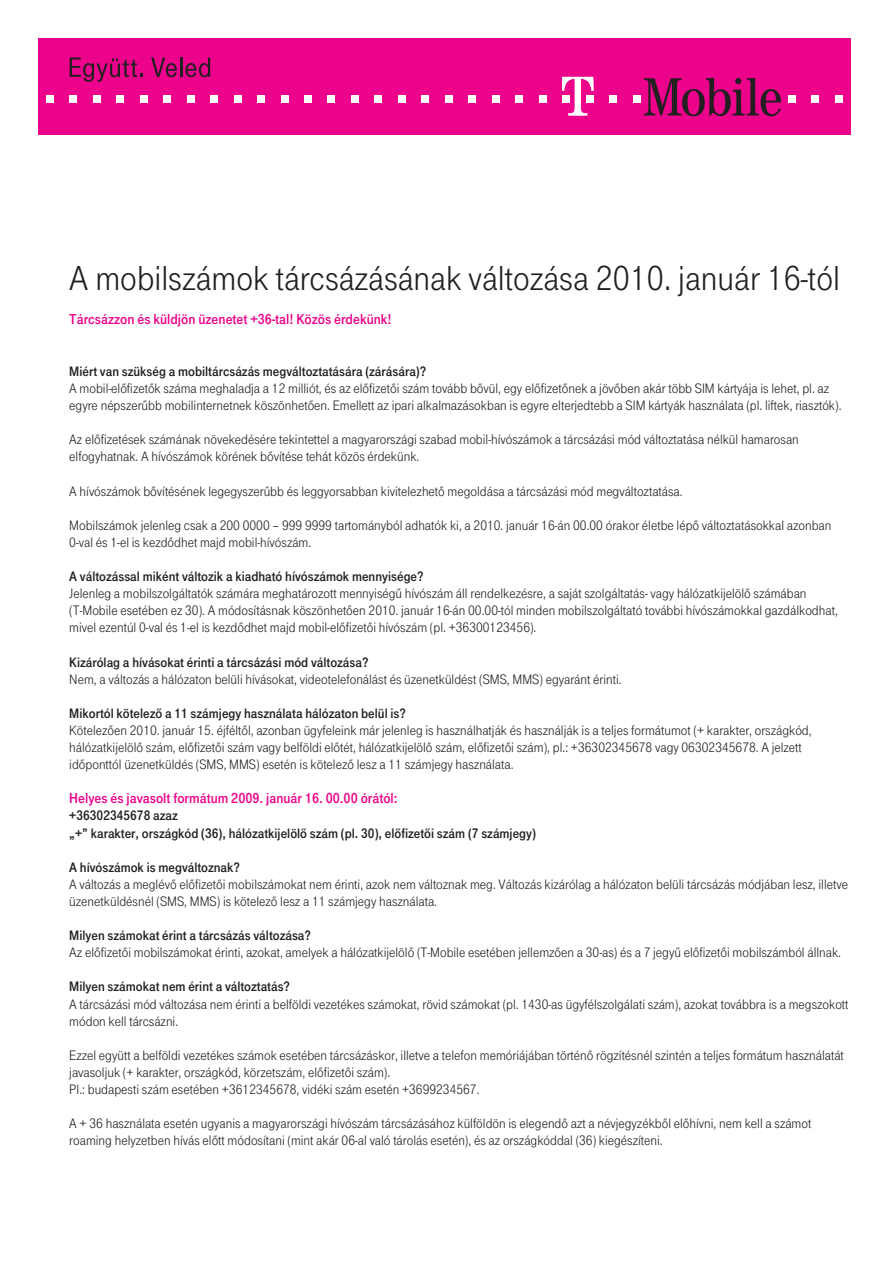
<style>
.page{position:relative;width:893px;height:1263px;background:#fff}
.page>*{position:absolute;margin:0;border:0;box-sizing:border-box;transform-origin:0 0}
.t1{font:36px "Tele Grotesk Norm";color:#231f20}
.t2{font:15px "Tele Grotesk Fett";color:#ed028c}
.t3{font:14.25px/17.1px "Tele Grotesk Norm";color:#231f20}
.t4{font:14.25px/17.1px "Tele Grotesk Fett";color:#231f20}
</style>
<div class="page">
<div style="left:38px;top:38px;width:812px;height:97px;background:#ed028c"></div>
<svg style="left:644px;top:78px;width:137px;height:38px"></svg>
<div style="left:46px;top:95px;width:8px;height:7px;background:#fff"></div>
<div style="left:70px;top:95px;width:7px;height:7px;background:#fff"></div>
<div style="left:93px;top:95px;width:8px;height:7px;background:#fff"></div>
<div style="left:116px;top:95px;width:8px;height:7px;background:#fff"></div>
<div style="left:140px;top:95px;width:8px;height:7px;background:#fff"></div>
<div style="left:163px;top:95px;width:8px;height:7px;background:#fff"></div>
<div style="left:187px;top:95px;width:8px;height:7px;background:#fff"></div>
<div style="left:210px;top:95px;width:8px;height:7px;background:#fff"></div>
<div style="left:234px;top:95px;width:8px;height:7px;background:#fff"></div>
<div style="left:257px;top:95px;width:8px;height:7px;background:#fff"></div>
<div style="left:281px;top:95px;width:7px;height:7px;background:#fff"></div>
<div style="left:304px;top:95px;width:8px;height:7px;background:#fff"></div>
<div style="left:328px;top:95px;width:7px;height:7px;background:#fff"></div>
<div style="left:351px;top:95px;width:8px;height:7px;background:#fff"></div>
<div style="left:374px;top:95px;width:8px;height:7px;background:#fff"></div>
<div style="left:398px;top:95px;width:8px;height:7px;background:#fff"></div>
<div style="left:421px;top:95px;width:8px;height:7px;background:#fff"></div>
<div style="left:445px;top:95px;width:8px;height:7px;background:#fff"></div>
<div style="left:468px;top:95px;width:8px;height:7px;background:#fff"></div>
<div style="left:492px;top:95px;width:8px;height:7px;background:#fff"></div>
<div style="left:515px;top:95px;width:8px;height:7px;background:#fff"></div>
<div style="left:539px;top:95px;width:7px;height:7px;background:#fff"></div>
<div style="left:609px;top:95px;width:8px;height:7px;background:#fff"></div>
<div style="left:633px;top:95px;width:8px;height:7px;background:#fff"></div>
<div style="left:788px;top:95px;width:8px;height:7px;background:#fff"></div>
<div style="left:811px;top:95px;width:8px;height:7px;background:#fff"></div>
<div style="left:835px;top:95px;width:8px;height:7px;background:#fff"></div>
<svg style="left:70px;top:57px;width:73px;height:25px"></svg>
<svg style="left:151px;top:57px;width:26px;height:20px"></svg>
<hr style="left:180px;top:57px;width:2px;height:20px;background:#231f20">
<svg style="left:185px;top:57px;width:25px;height:20px"></svg>
<svg style="left:562px;top:77px;width:32px;height:39px"></svg>
<h1 class="t1" style="left:69px;top:258px;width:772px">A mobilszámok tárcsázásának változása 2010. január 16-tól</h1>
<p class="t2" style="left:69px;top:311px;width:324px">Tárcsázzon és küldjön üzenetet +36-tal! Közös érdekünk!</p>
<p class="t4" style="left:69px;top:363px;width:358px">Miért van szükség a mobiltárcsázás megváltoztatására (zárására)?</p>
<p class="t3" style="left:69px;top:380px;width:774px">A mobil-elôfizetôk száma meghaladja a 12 milliót, és az elôfizetôi szám tovább bôvül, egy elôfizetônek a jövôben akár több SIM kártyája is lehet, pl. az egyre népszerûbb mobilinternetnek köszönhetôen. Emellett az ipari alkalmazásokban is egyre elterjedtebb a SIM kártyák használata (pl. liftek, riasztók).</p>
<p class="t3" style="left:69px;top:431px;width:731px">Az elôfizetések számának növekedésére tekintettel a magyarországi szabad mobil-hívószámok a tárcsázási mód változtatása nélkül hamarosan elfogyhatnak. A hívószámok körének bôvítése tehát közös érdekünk.</p>
<p class="t3" style="left:69px;top:482px;width:615px">A hívószámok bôvítésének legegyszerûbb és leggyorsabban kivitelezhetô megoldása a tárcsázási mód megváltoztatása.</p>
<p class="t3" style="left:69px;top:517px;width:764px">Mobilszámok jelenleg csak a 200 0000 – 999 9999 tartományból adhatók ki, a 2010. január 16-án 00.00 órakor életbe lépô változtatásokkal azonban<br>0-val és 1-el is kezdôdhet majd mobil-hívószám.</p>
<p class="t4" style="left:69px;top:568px;width:356px">A változással miként változik a kiadható hívószámok mennyisége?</p>
<p class="t3" style="left:69px;top:585px;width:770px">Jelenleg a mobilszolgáltatók számára meghatározott mennyiségû hívószám áll rendelkezésre, a saját szolgáltatás- vagy hálózatkijelölô számában (T-Mobile esetében ez 30). A módosításnak köszönhetôen 2010. január 16-án 00.00-tól minden mobilszolgáltató további hívószámokkal gazdálkodhat, mivel ezentúl 0-val és 1-el is kezdôdhet majd mobil-elôfizetôi hívószám (pl. +36300123456).</p>
<p class="t4" style="left:69px;top:653px;width:301px">Kizárólag a hívásokat érinti a tárcsázási mód változása?</p>
<p class="t3" style="left:69px;top:670px;width:554px">Nem, a változás a hálózaton belüli hívásokat, videotelefonálást és üzenetküldést (SMS, MMS) egyaránt érinti.</p>
<p class="t4" style="left:69px;top:705px;width:338px">Mikortól kötelezô a 11 számjegy használata hálózaton belül is?</p>
<p class="t3" style="left:69px;top:722px;width:744px">Kötelezôen 2010. január 15. éjféltôl, azonban ügyfeleink már jelenleg is használhatják és használják is a teljes formátumot (+ karakter, országkód, hálózatkijelölô szám, elôfizetôi szám vagy belföldi elôtét, hálózatkijelölô szám, elôfizetôi szám), pl.: +36302345678 vagy 06302345678. A jelzett idôponttól üzenetküldés (SMS, MMS) esetén is kötelezô lesz a 11 számjegy használata.</p>
<p class="t2" style="left:69px;top:790px;width:330px">Helyes és javasolt formátum 2009. január 16. 00.00 órától:</p>
<p class="t4" style="left:69px;top:807px;width:468px">+36302345678 azaz<br>„+” karakter, országkód (36), hálózatkijelölô szám (pl. 30), elôfizetôi szám (7 számjegy)</p>
<p class="t4" style="left:69px;top:859px;width:172px">A hívószámok is megváltoznak?</p>
<p class="t3" style="left:69px;top:876px;width:780px">A változás a meglévô elôfizetôi mobilszámokat nem érinti, azok nem változnak meg. Változás kizárólag a hálózaton belüli tárcsázás módjában lesz, illetve üzenetküldésnél (SMS, MMS) is kötelezô lesz a 11 számjegy használata.</p>
<p class="t4" style="left:69px;top:927px;width:243px">Milyen számokat érint a tárcsázás változása?</p>
<p class="t3" style="left:69px;top:944px;width:773px">Az elôfizetôi mobilszámokat érinti, azokat, amelyek a hálózatkijelölô (T-Mobile esetében jellemzôen a 30-as) és a 7 jegyû elôfizetôi mobilszámból állnak.</p>
<p class="t4" style="left:69px;top:978px;width:222px">Milyen számokat nem érint a változtatás?</p>
<p class="t3" style="left:69px;top:995px;width:781px">A tárcsázási mód változása nem érinti a belföldi vezetékes számokat, rövid számokat (pl. 1430-as ügyfélszolgálati szám), azokat továbbra is a megszokott módon kell tárcsázni.</p>
<p class="t3" style="left:69px;top:1047px;width:776px">Ezzel együtt a belföldi vezetékes számok esetében tárcsázáskor, illetve a telefon memóriájában történô rögzítésnél szintén a teljes formátum használatát javasoljuk (+ karakter, országkód, körzetszám, elôfizetôi szám).<br>Pl.: budapesti szám esetében +3612345678, vidéki szám esetén +3699234567.</p>
<p class="t3" style="left:69px;top:1115px;width:744px">A + 36 használata esetén ugyanis a magyarországi hívószám tárcsázásához külföldön is elegendô azt a névjegyzékbôl elôhívni, nem kell a számot roaming helyzetben hívás elôtt módosítani (mint akár 06-al való tárolás esetén), és az országkóddal (36) kiegészíteni.</p>
</div>
